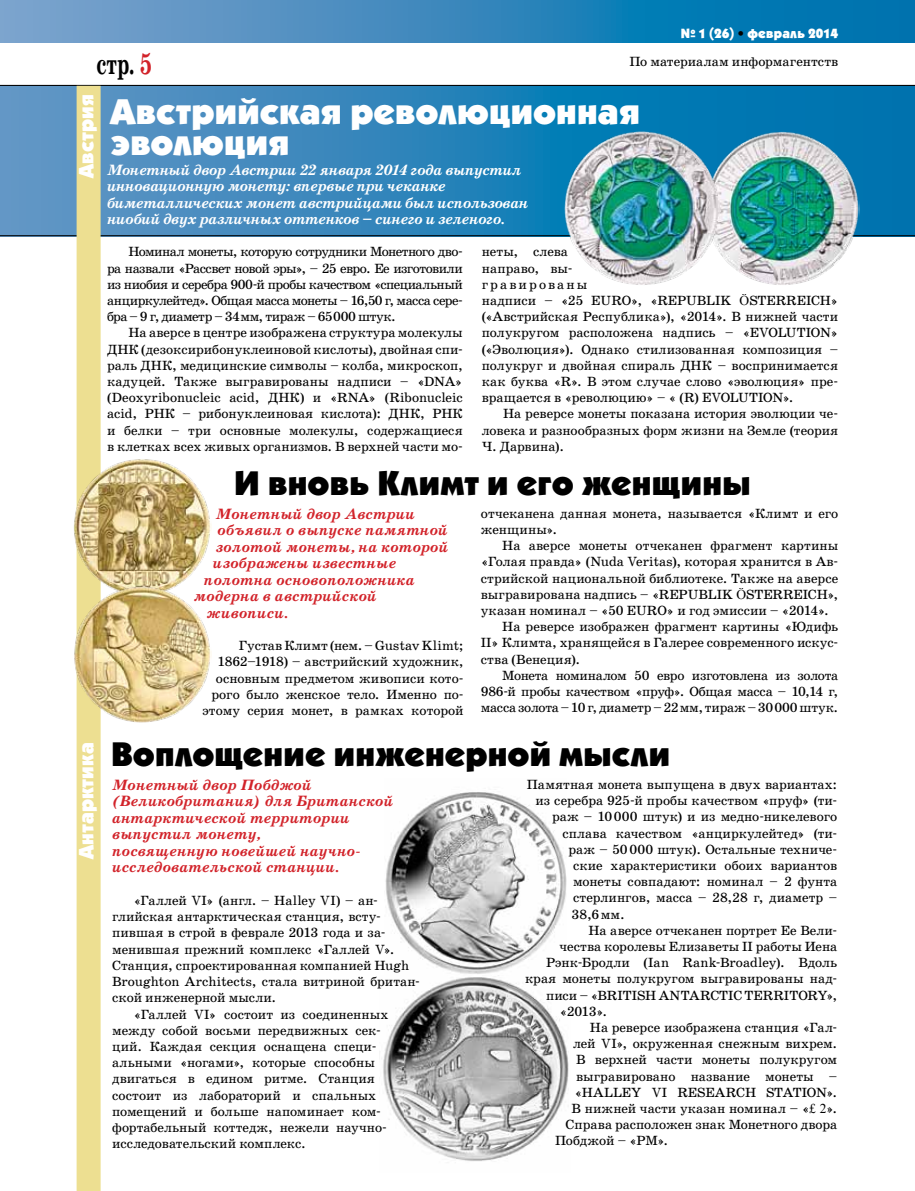
<style>
.page{position:relative;width:915px;height:1191px;background:#fff}
.page>*{position:absolute;margin:0;border:0;box-sizing:border-box;transform-origin:0 0}
.t1{font:900 36px/30.9px "Kabel C";color:#fff}
.t2{font:900 34.5px "Kabel C";letter-spacing:.005em;color:#000}
.t3{font:700 30px "School Book C";color:#000;scale:.7 1}
.t4{font:900 21px "Kabel C";letter-spacing:.005em;color:#fff}
.t5{font:italic 700 15.15px/16.5px "School Book C";letter-spacing:-.005em;color:#d2232a}
.t6{font:italic 700 15.15px/16.5px "School Book C";letter-spacing:-.04em;color:#fff}
.t7{font:13.5px/16.2px "School Book C";color:#000;text-align:justify}
.t8{font:13.5px "School Book C";letter-spacing:-.02em;color:#000}
.t9{font:13.5px "School Book C";letter-spacing:-.03em;color:#000}
.t10{font:900 13.5px "Kabel C";letter-spacing:.015em;color:#fff}
.s1{color:#000}
.s2{color:#d2232a}
.s3{font-family:"Times New Roman"}
</style>
<div class="page">
<svg style="left:0;top:86px;width:914px;height:149px;background:#2f85ba"></svg>
<hr style="left:0;top:85px;width:914px;height:1px;background:#000">
<hr style="left:0;top:235px;width:914px;height:1px;background:#000">
<svg style="left:0;top:0;width:914px;height:43px;background:#3588bc"></svg>
<img style="left:385px;top:792px;width:181px;height:182px">
<img style="left:379px;top:975px;width:190px;height:186px">
<div style="left:77px;top:86px;width:24px;height:1105px;background:#eddf91"></div>
<img style="left:719px;top:131px;width:140px;height:154px">
<img style="left:563px;top:130px;width:156px;height:155px">
<img style="left:73px;top:457px;width:138px;height:127px">
<img style="left:74px;top:584px;width:137px;height:139px">
<p class="t10" style="left:680px;top:25px;width:159px">№ 1 (26) <span class="s1">•</span> февраль 2014</p>
<h3 class="t3" style="left:97px;top:47px;width:81px">стр. <span class="s2">5</span></h3>
<p class="t7" style="left:629px;top:54px;width:210px">По материалам информагентств</p>
<h3 class="t4" style="left:74px;top:178px;width:85px;rotate:-90deg">Австрия</h3>
<h3 class="t4" style="left:74px;top:859px;width:118px;rotate:-90deg">Антарктика</h3>
<h1 class="t1" style="left:111px;top:95px;width:530px">Австрийская революционная эволюция</h1>
<p class="t6" style="left:107px;top:162px;width:423px">Монетный двор Австрии 22 января 2014 года выпустил инновационную монету: впервые при чеканке биметаллических монет австрийцами был использован ниобий двух различных оттенков – синего и зеленого.</p>
<p class="t7" style="left:107px;top:244px;width:357px;text-indent:21px">Номинал монеты, которую сотрудники Монетного дво‑ ра назвали «Рассвет новой эры», – 25 евро. Ее изготовили из ниобия и серебра 900‑й пробы качеством «специальный анциркулейтед». Общая масса монеты – 16,50 г, масса сере‑ бра – 9 г, диаметр – 34мм, тираж – 65000 штук.</p>
<p class="t7" style="left:107px;top:325px;width:357px;text-indent:21px">На аверсе в центре изображена структура молекулы ДНК (дезоксирибонуклеиновой кислоты), двойная спи‑ раль ДНК, медицинские символы – колба, микроскоп, кадуцей. Также выгравированы надписи – «DNA» (Deoxyribonucleic acid, ДНК) и «RNA» (Ribonucleic acid, РНК – рибонуклеиновая кислота): ДНК, РНК и белки – три основные молекулы, содержащиеся в клетках всех живых организмов. В верхней части мо‑</p>
<p class="t7" style="left:481px;top:244px;width:358px;text-align:left">неты, слева<br>направо, вы‑<br>гравированы<br>надписи – «25 EURO», «REPUBLIK <span class="s3">Ö</span>STERREICH» («Австрийская Республика»), «2014». В нижней части полукругом расположена надпись – «EVOLUTION» («Эволюция»). Однако стилизованная композиция – полукруг и двойная спираль ДНК – воспринимается как буква «R». В этом случае слово «эволюция» пре‑ вращается в «революцию» – « (R) EVOLUTION».</p>
<p class="t7" style="left:481px;top:406px;width:358px;text-indent:21px">На реверсе монеты показана история эволюции че‑ ловека и разнообразных форм жизни на Земле (теория Ч. Дарвина).</p>
<h2 class="t2" style="left:234px;top:462px;width:518px">И вновь Климт и его женщины</h2>
<p class="t5" style="left:216px;top:505px;width:201px">Монетный двор Австрии</p>
<p class="t5" style="left:217px;top:522px;width:232px">объявил о выпуске памятной</p>
<p class="t5" style="left:216px;top:538px;width:234px">золотой монеты, на которой</p>
<p class="t5" style="left:213px;top:555px;width:185px">изображены известные</p>
<p class="t5" style="left:204px;top:571px;width:212px">полотна основоположника</p>
<p class="t5" style="left:193px;top:588px;width:185px">модерна в австрийской</p>
<p class="t5" style="left:207px;top:604px;width:83px">живописи.</p>
<p class="t7" style="left:202px;top:637px;width:263px;text-align:right">Густав Климт (нем. – Gustav Klimt; 1862–1918) – австрийский художник, основным предметом живописи кото‑ рого было женское тело. Именно по‑ этому серия монет, в рамках которой</p>
<p class="t7" style="left:480px;top:505px;width:359px">отчеканена данная монета, называется «Климт и его женщины».</p>
<p class="t7" style="left:502px;top:537px;width:337px">На аверсе монеты отчеканен фрагмент картины</p>
<p class="t7" style="left:480px;top:554px;width:359px">«Голая правда» (Nuda Veritas), которая хранится в Ав‑</p>
<p class="t7" style="left:480px;top:570px;width:359px">стрийской национальной библиотеке. Также на аверсе</p>
<p class="t7" style="left:480px;top:586px;width:359px">выгравирована надпись – «REPUBLIK <span class="s3">Ö</span>STERREICH»,</p>
<p class="t7" style="left:480px;top:602px;width:349px">указан номинал – «50 EURO» и год эмиссии – «2014».</p>
<p class="t7" style="left:502px;top:618px;width:337px">На реверсе изображен фрагмент картины «Юдифь</p>
<p class="t7" style="left:480px;top:635px;width:359px">II» Климта, хранящейся в Галерее современного искус‑</p>
<p class="t7" style="left:480px;top:651px;width:101px">ства (Венеция).</p>
<p class="t9" style="left:502px;top:668px;width:337px">Монета номиналом 50 евро изготовлена из золота</p>
<p class="t8" style="left:480px;top:684px;width:359px">986‑й пробы качеством «пруф». Общая масса – 10,14 г,</p>
<p class="t7" style="left:480px;top:699px;width:359px">масса золота – 10 г, диаметр – 22мм, тираж – 30000 штук.</p>
<h2 class="t2" style="left:111px;top:733px;width:560px">Воплощение инженерной мысли</h2>
<p class="t5" style="left:112px;top:776px;width:283px">Монетный двор Побджой (Великобритания) для Британской антарктической территории выпустил монету,<br>посвященную новейшей научно&shy;исследовательской станции.</p>
<p class="t7" style="left:133px;top:892px;width:246px">«Галлей VI» (англ. – Halley VI) – ан‑</p>
<p class="t7" style="left:112px;top:908px;width:270px">глийская антарктическая станция, всту‑</p>
<p class="t7" style="left:112px;top:925px;width:275px">пившая в строй в феврале 2013 года и за‑</p>
<p class="t7" style="left:112px;top:941px;width:284px">менившая прежний комплекс «Галлей V».</p>
<p class="t7" style="left:112px;top:957px;width:298px">Станция, спроектированная компанией Hugh</p>
<p class="t7" style="left:112px;top:973px;width:309px">Broughton Architects, стала витриной британ‑</p>
<p class="t7" style="left:112px;top:989px;width:165px">ской инженерной мысли.</p>
<p class="t7" style="left:133px;top:1006px;width:256px">«Галлей VI» состоит из соединенных</p>
<p class="t7" style="left:112px;top:1022px;width:270px">между собой восьми передвижных сек‑</p>
<p class="t7" style="left:112px;top:1038px;width:266px">ций. Каждая секция оснащена специ‑</p>
<p class="t7" style="left:112px;top:1054px;width:264px">альными «ногами», которые способны</p>
<p class="t7" style="left:112px;top:1070px;width:264px">двигаться в едином ритме. Станция</p>
<p class="t7" style="left:112px;top:1087px;width:265px">состоит из лабораторий и спальных</p>
<p class="t7" style="left:112px;top:1103px;width:270px">помещений и больше напоминает ком‑</p>
<p class="t7" style="left:112px;top:1119px;width:274px">фортабельный коттедж, нежели научно-</p>
<p class="t7" style="left:112px;top:1135px;width:195px">исследовательский комплекс.</p>
<p class="t7" style="left:526px;top:776px;width:312px">Памятная монета выпущена в двух вариантах:</p>
<p class="t7" style="left:535px;top:792px;width:303px">из серебра 925‑й пробы качеством «пруф» (ти‑</p>
<p class="t7" style="left:552px;top:808px;width:286px">раж – 10000 штук) и из медно-никелевого</p>
<p class="t7" style="left:562px;top:825px;width:276px">сплава качеством «анциркулейтед» (ти‑</p>
<p class="t7" style="left:568px;top:841px;width:270px">раж – 50000 штук). Остальные техниче‑</p>
<p class="t7" style="left:573px;top:857px;width:265px">ские характеристики обоих вариантов</p>
<p class="t7" style="left:573px;top:873px;width:265px">монеты совпадают: номинал – 2 фунта</p>
<p class="t7" style="left:573px;top:889px;width:265px">стерлингов, масса – 28,28 г, диаметр –</p>
<p class="t7" style="left:571px;top:906px;width:55px">38,6мм.</p>
<p class="t7" style="left:588px;top:922px;width:250px">На аверсе отчеканен портрет Ее Вели‑</p>
<p class="t7" style="left:559px;top:938px;width:279px">чества королевы Елизаветы II работы Иена</p>
<p class="t7" style="left:546px;top:954px;width:292px">Рэнк-Бродли (Ian Rank-Broadley). Вдоль</p>
<p class="t7" style="left:525px;top:970px;width:313px">края монеты полукругом выгравированы над‑</p>
<p class="t7" style="left:546px;top:987px;width:292px">писи – «BRITISH ANTARCTIC TERRITORY»,</p>
<p class="t7" style="left:559px;top:1003px;width:49px">«2013».</p>
<p class="t7" style="left:589px;top:1019px;width:249px">На реверсе изображена станция «Гал‑</p>
<p class="t7" style="left:573px;top:1035px;width:266px">лей VI», окруженная снежным вихрем.</p>
<p class="t7" style="left:576px;top:1051px;width:262px">В верхней части монеты полукругом</p>
<p class="t7" style="left:576px;top:1068px;width:262px">выгравировано название монеты –</p>
<p class="t7" style="left:574px;top:1084px;width:264px">«HALLEY VI RESEARCH STATION».</p>
<p class="t7" style="left:571px;top:1100px;width:267px">В нижней части указан номинал – «<span class="s3">£ 2</span>».</p>
<p class="t7" style="left:565px;top:1116px;width:273px">Справа расположен знак Монетного двора</p>
<p class="t7" style="left:555px;top:1132px;width:114px">Побджой – «РМ».</p>
</div>
